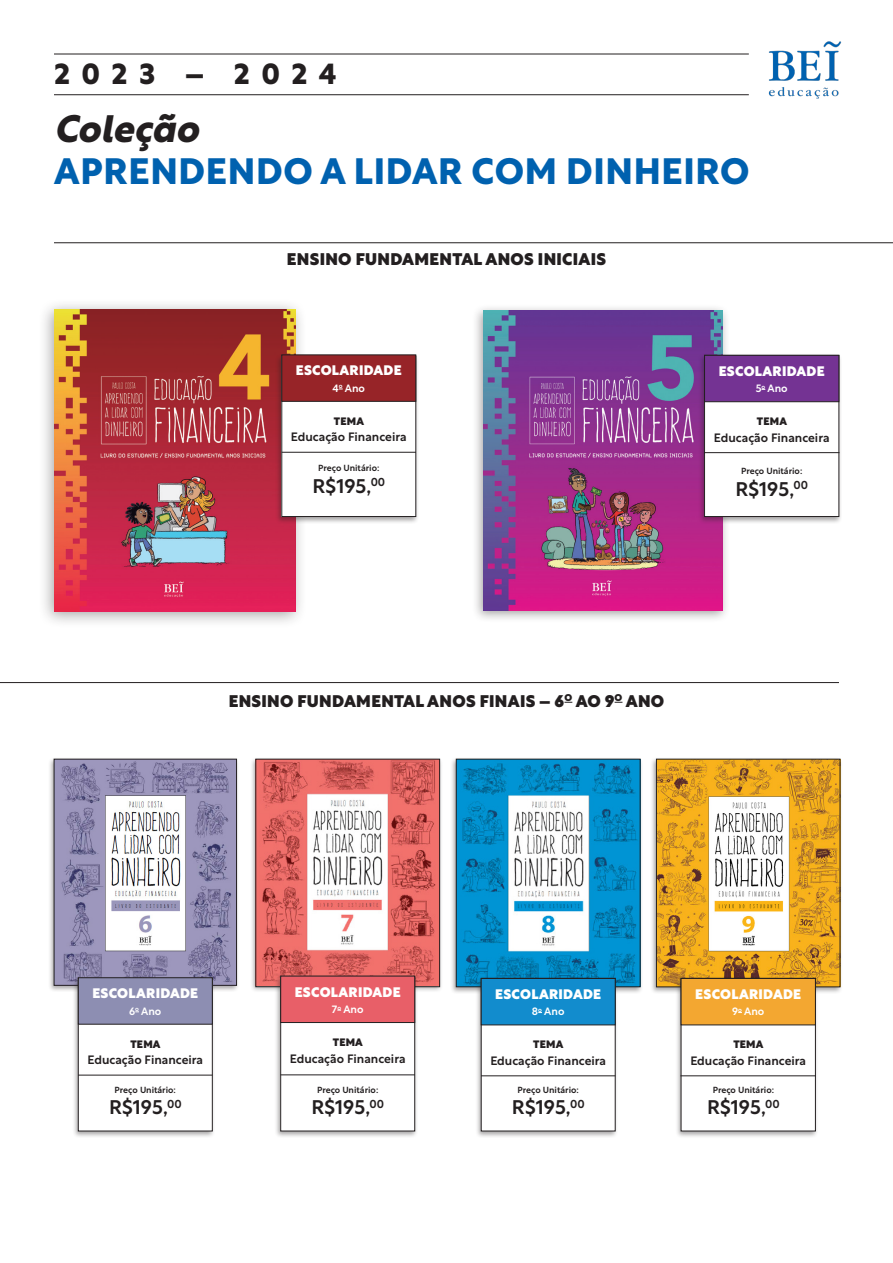
<style>
.page{position:relative;width:893px;height:1263px;background:#fff}
.page>*{position:absolute;margin:0;border:0;box-sizing:border-box;transform-origin:0 0}
.t1{font:italic 700 37.5px "Rustica";color:#231f20}
.t2{font:700 36px "Rustica";letter-spacing:.02em;color:#0061af}
.t3{font:700 28.5px "Rustica";letter-spacing:.4em;color:#231f20}
.t4{font:500 19.5px "Rustica";color:#231f20}
.t5{font:900 16.5px "Rustica";letter-spacing:.02em;color:#231f20}
.t6{font:900 13.5px "Rustica";letter-spacing:.02em;color:#fff}
.t7{font:500 12px "Rustica";color:#231f20}
.t8{font:500 10.5px "Rustica";color:#fff}
.t9{font:900 10.5px "Rustica";letter-spacing:.02em;color:#231f20}
.t10{font:500 8.7px "Rustica";color:#231f20}
</style>
<div class="page">
<div style="left:38px;top:299px;width:269px;height:329px;background:#231f20;opacity:.4"></div>
<img style="left:54px;top:310px;width:241px;height:301px">
<hr style="left:54px;top:54px;width:695px;height:1px;background:#231f20">
<hr style="left:54px;top:94px;width:695px;height:1px;background:#231f20">
<hr style="left:54px;top:242px;width:839px;height:1px;background:#231f20">
<hr style="left:0;top:682px;width:839px;height:1px;background:#231f20">
<img style="left:768px;top:41px;width:74px;height:58px">
<div style="left:250px;top:757px;width:193px;height:237px;background:#231f20;opacity:.4"></div>
<img style="left:258px;top:761px;width:180px;height:224px">
<div style="left:256px;top:759px;width:184px;height:228px;border:1px solid #231f20"></div>
<div style="left:450px;top:757px;width:193px;height:237px;background:#231f20;opacity:.4"></div>
<img style="left:458px;top:761px;width:180px;height:224px">
<div style="left:456px;top:759px;width:184px;height:228px;border:1px solid #231f20"></div>
<div style="left:651px;top:757px;width:192px;height:237px;background:#231f20;opacity:.4"></div>
<img style="left:658px;top:761px;width:180px;height:224px">
<div style="left:656px;top:759px;width:184px;height:228px;border:1px solid #231f20"></div>
<div style="left:48px;top:757px;width:191px;height:235px;background:#231f20;opacity:.4"></div>
<img style="left:56px;top:761px;width:179px;height:222px">
<div style="left:54px;top:759px;width:183px;height:226px;border:1px solid #231f20"></div>
<div style="left:471px;top:304px;width:259px;height:319px;background:#231f20;opacity:.4"></div>
<img style="left:483px;top:311px;width:240px;height:299px">
<div style="left:275px;top:354px;width:144px;height:170px;background:#231f20;opacity:.4"></div>
<div style="left:282px;top:356px;width:134px;height:160px;background:#fff"></div>
<div style="left:282px;top:356px;width:134px;height:161px;border:1px solid #231f20"></div>
<hr style="left:282px;top:452px;width:134px;height:1px;background:#231f20">
<div style="left:282px;top:355px;width:134px;height:46px;background:#972428"></div>
<div style="left:698px;top:353px;width:144px;height:171px;background:#231f20;opacity:.4"></div>
<div style="left:704px;top:355px;width:135px;height:161px;background:#fff"></div>
<div style="left:704px;top:355px;width:135px;height:162px;border:1px solid #231f20"></div>
<hr style="left:704px;top:452px;width:135px;height:1px;background:#231f20">
<div style="left:704px;top:355px;width:135px;height:47px;background:#743393;border:1px solid #231f20"></div>
<div style="left:72px;top:976px;width:144px;height:162px;background:#231f20;opacity:.4"></div>
<div style="left:78px;top:978px;width:134px;height:153px;background:#fff"></div>
<div style="left:78px;top:978px;width:134px;height:153px;border:1px solid #231f20"></div>
<hr style="left:78px;top:1075px;width:134px;height:1px;background:#231f20">
<div style="left:78px;top:977px;width:134px;height:47px;background:#8d8eb2;border:1px solid #231f20"></div>
<div style="left:274px;top:975px;width:144px;height:163px;background:#231f20;opacity:.4"></div>
<div style="left:281px;top:977px;width:134px;height:154px;background:#fff"></div>
<div style="left:281px;top:977px;width:134px;height:154px;border:1px solid #231f20"></div>
<div style="left:281px;top:976px;width:134px;height:47px;background:#e85f68;border:1px solid #231f20"></div>
<hr style="left:281px;top:1074px;width:134px;height:1px;background:#231f20">
<div style="left:475px;top:976px;width:144px;height:162px;background:#231f20;opacity:.4"></div>
<div style="left:481px;top:978px;width:134px;height:153px;background:#fff"></div>
<hr style="left:481px;top:1075px;width:134px;height:1px;background:#231f20">
<div style="left:481px;top:978px;width:134px;height:47px;background:#128ccd;border:1px solid #231f20"></div>
<div style="left:675px;top:976px;width:143px;height:162px;background:#231f20;opacity:.4"></div>
<div style="left:681px;top:978px;width:134px;height:153px;background:#fff"></div>
<hr style="left:680px;top:1075px;width:136px;height:1px;background:#231f20">
<div style="left:681px;top:978px;width:134px;height:47px;background:#f3a731;border:1px solid #231f20"></div>
<p class="t3" style="left:54px;top:49px;width:284px">2023 – 2024</p>
<p class="t1" style="left:54px;top:96px;width:146px">Coleção</p>
<p class="t2" style="left:54px;top:140px;width:697px">APRENDENDO A LIDAR COM DINHEIRO</p>
<p class="t5" style="left:287px;top:245px;width:321px">ENSINO FUNDAMENTAL ANOS INICIAIS</p>
<p class="t6" style="left:296px;top:359px;width:107px">ESCOLARIDADE</p>
<p class="t8" style="left:332px;top:379px;width:34px">4<sup>o</sup> Ano</p>
<p class="t9" style="left:334px;top:412px;width:32px">TEMA</p>
<p class="t7" style="left:291px;top:427px;width:117px">Educação Financeira</p>
<p class="t10" style="left:318px;top:461px;width:63px">Preço Unitário:</p>
<p class="t4" style="left:312px;top:469px;width:74px">R$195,<sup>00</sup></p>
<p class="t6" style="left:719px;top:359px;width:107px">ESCOLARIDADE</p>
<p class="t8" style="left:756px;top:379px;width:34px">5<sup>o</sup> Ano</p>
<p class="t9" style="left:757px;top:412px;width:32px">TEMA</p>
<p class="t7" style="left:714px;top:427px;width:117px">Educação Financeira</p>
<p class="t10" style="left:741px;top:464px;width:63px">Preço Unitário:</p>
<p class="t4" style="left:735px;top:472px;width:74px">R$195,<sup>00</sup></p>
<p class="t5" style="left:229px;top:687px;width:437px">ENSINO FUNDAMENTAL ANOS FINAIS – 6<sup>O</sup> AO 9<sup>O</sup> ANO</p>
<p class="t6" style="left:92px;top:982px;width:107px">ESCOLARIDADE</p>
<p class="t8" style="left:129px;top:1002px;width:34px">6<sup>o</sup> Ano</p>
<p class="t9" style="left:130px;top:1035px;width:32px">TEMA</p>
<p class="t7" style="left:87px;top:1049px;width:117px">Educação Financeira</p>
<p class="t10" style="left:115px;top:1082px;width:63px">Preço Unitário:</p>
<p class="t4" style="left:109px;top:1091px;width:74px">R$195,<sup>00</sup></p>
<p class="t6" style="left:295px;top:980px;width:107px">ESCOLARIDADE</p>
<p class="t8" style="left:332px;top:1000px;width:33px">7<sup>o</sup> Ano</p>
<p class="t9" style="left:333px;top:1033px;width:32px">TEMA</p>
<p class="t7" style="left:290px;top:1048px;width:117px">Educação Financeira</p>
<p class="t10" style="left:317px;top:1082px;width:63px">Preço Unitário:</p>
<p class="t4" style="left:311px;top:1091px;width:74px">R$195,<sup>00</sup></p>
<p class="t6" style="left:495px;top:982px;width:107px">ESCOLARIDADE</p>
<p class="t8" style="left:532px;top:1002px;width:34px">8<sup>o</sup> Ano</p>
<p class="t9" style="left:533px;top:1035px;width:32px">TEMA</p>
<p class="t7" style="left:490px;top:1050px;width:117px">Educação Financeira</p>
<p class="t10" style="left:518px;top:1082px;width:63px">Preço Unitário:</p>
<p class="t4" style="left:512px;top:1091px;width:74px">R$195,<sup>00</sup></p>
<p class="t6" style="left:695px;top:982px;width:107px">ESCOLARIDADE</p>
<p class="t8" style="left:732px;top:1002px;width:34px">9<sup>o</sup> Ano</p>
<p class="t9" style="left:733px;top:1035px;width:32px">TEMA</p>
<p class="t7" style="left:690px;top:1050px;width:117px">Educação Financeira</p>
<p class="t10" style="left:713px;top:1082px;width:63px">Preço Unitário:</p>
<p class="t4" style="left:707px;top:1091px;width:74px">R$195,<sup>00</sup></p>
</div>
